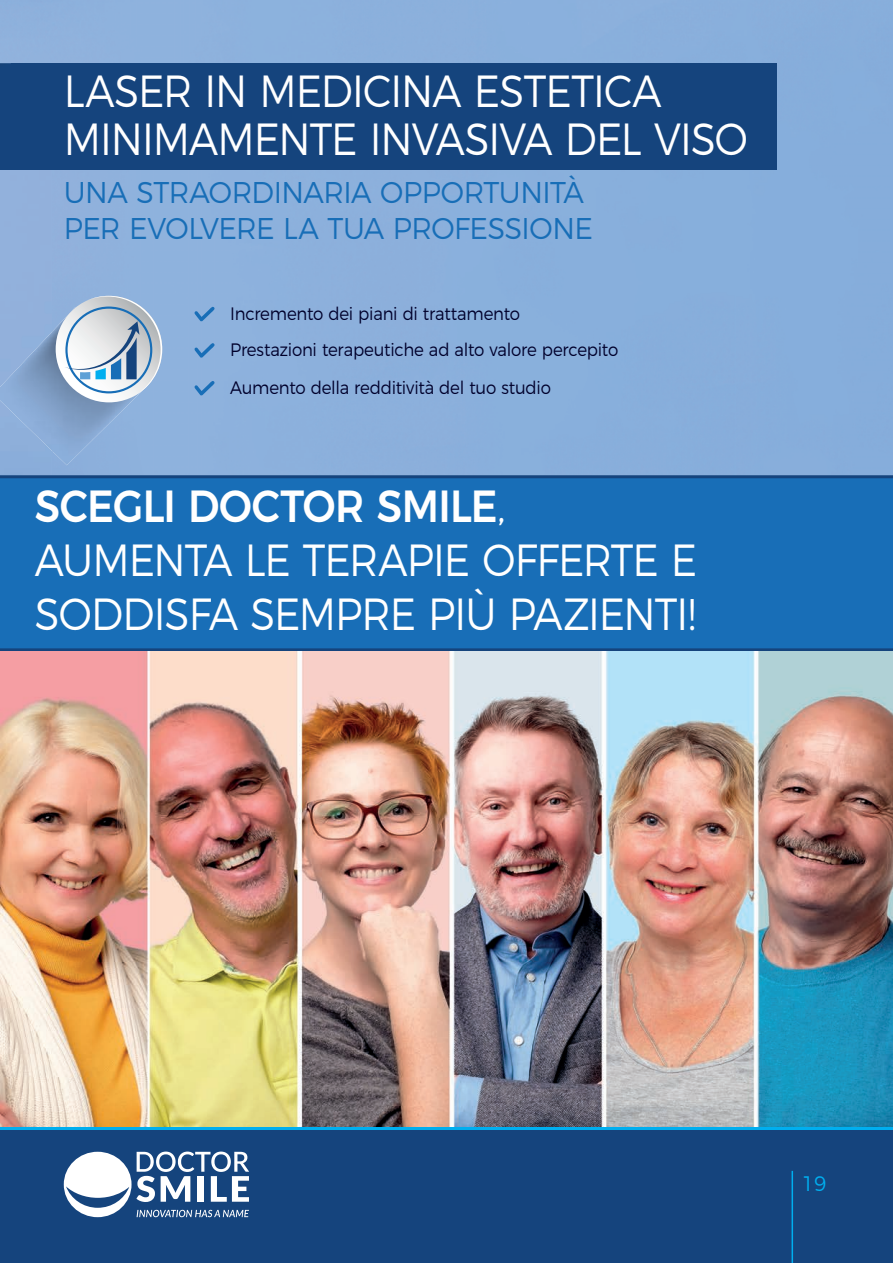
<style>
.page{position:relative;width:893px;height:1263px;background:#fff}
.page>*{position:absolute;margin:0;border:0;box-sizing:border-box;transform-origin:0 0}
.t1{font:300 45px/54px "Montserrat";letter-spacing:-.025em;color:#fff;scale:.9 1}
.t2{font:300 30px/36px "Montserrat";letter-spacing:-.02em;color:#186eb7;scale:.95 1}
.t3{font:300 21px "Montserrat";color:#00aeef;scale:.95 1}
.t4{font:300 18px/36.8px "Montserrat";letter-spacing:-.015em;color:#00002b;scale:.92 1}
.s1{font-weight:500}
</style>
<div class="page">
<div style="left:0;top:1130px;width:893px;height:133px;background:#15447d"></div>
<svg style="left:64px;top:1151px;width:185px;height:66px"></svg>
<hr style="left:791px;top:1171px;width:2px;height:92px;background:#00aeef">
<hr style="left:0;top:1127px;width:893px;height:3px;background:#00aeef">
<div style="left:0;top:0;width:893px;height:107px;background:#8bb0dc"></div>
<div style="left:736px;top:107px;width:157px;height:368px;background:#86aedb"></div>
<div style="left:0;top:64px;width:776px;height:106px;background:#15447d"></div>
<div style="left:0;top:478px;width:893px;height:170px;background:#186eb7"></div>
<svg style="left:194px;top:306px;width:21px;height:16px"></svg>
<svg style="left:194px;top:343px;width:21px;height:15px"></svg>
<svg style="left:194px;top:380px;width:21px;height:16px"></svg>
<hr style="left:0;top:648px;width:893px;height:3px;background:#15447d">
<hr style="left:0;top:475px;width:893px;height:3px;background:#15447d">
<img style="left:0;top:307px;width:150px;height:158px">
<div style="left:56px;top:296px;width:106px;height:106px;background:#fcfdfd;border-radius:53px"></div>
<svg style="left:64px;top:296px;width:98px;height:102px"></svg>
<img style="left:0;top:651px;width:893px;height:476px">
<p class="t1" style="left:64px;top:64px;width:762px;line-height:48px">LASER IN MEDICINA ESTETICA<br>MINIMAMENTE INVASIVA DEL VISO</p>
<p class="t2" style="left:64px;top:172px;width:558px">UNA STRAORDINARIA OPPORTUNITÀ<br>PER EVOLVERE LA TUA PROFESSIONE</p>
<p class="t4" style="left:230px;top:294px;width:423px">Incremento dei piani di trattamento<br>Prestazioni terapeutiche ad alto valore percepito<br>Aumento della redditività del tuo studio</p>
<p class="t1" style="left:35px;top:475px;width:737px"><span class="s1">SCEGLI DOCTOR SMILE</span>,<br>AUMENTA LE TERAPIE OFFERTE E<br>SODDISFA SEMPRE PIÙ PAZIENTI!</p>
<p class="t3" style="left:802px;top:1167px;width:27px">19</p>
</div>
